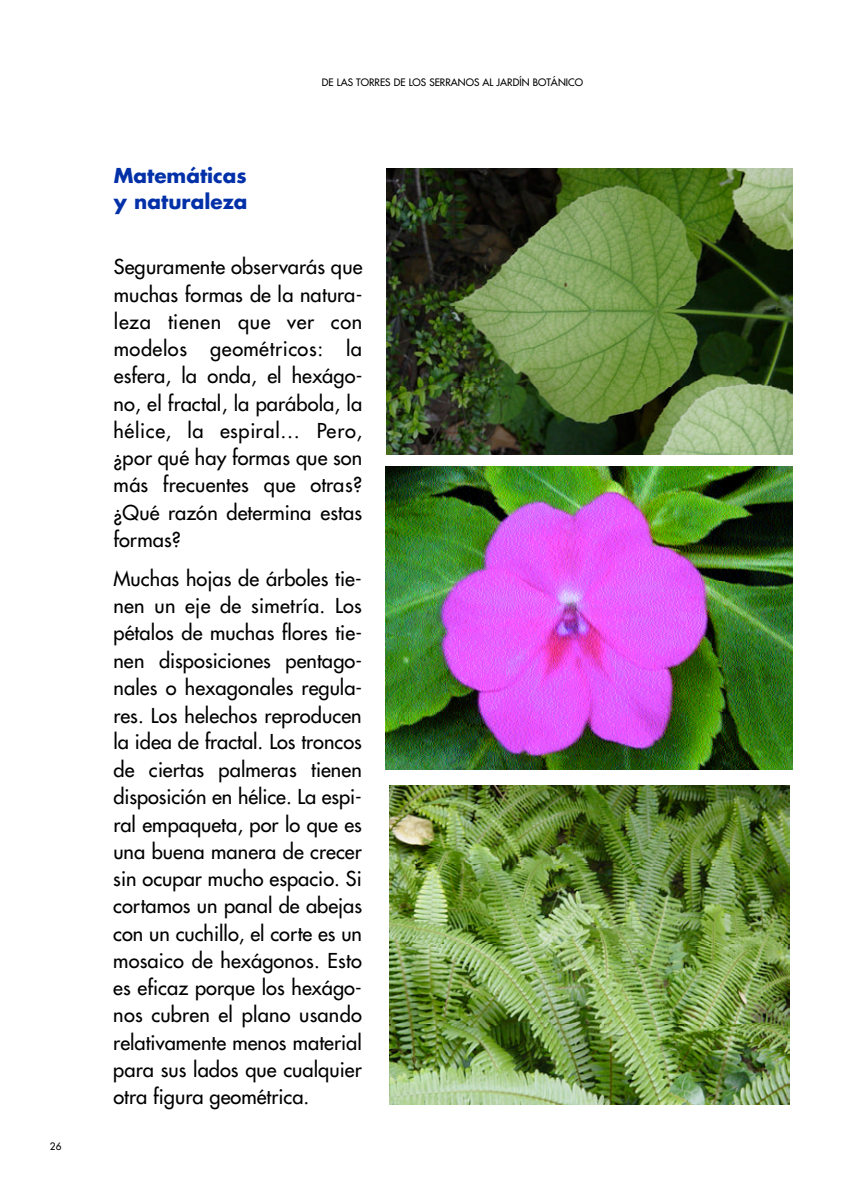
<style>
.page{position:relative;width:851px;height:1191px;background:#fff}
.page>*{position:absolute;margin:0;border:0;box-sizing:border-box;transform-origin:0 0}
.t1{font:20px/27.2px "Futura";letter-spacing:.005em;color:#000;text-align:justify}
.t2{font:700 20px/26px "Futura";color:#0230a8}
.t3{font:10px "Futura";color:#000}
</style>
<div class="page">
<img style="left:386px;top:168px;width:406px;height:287px">
<img style="left:389px;top:785px;width:400px;height:319px">
<img style="left:385px;top:467px;width:407px;height:302px">
<p class="t3" style="left:50px;top:1141px;width:13px">26</p>
<p class="t2" style="left:114px;top:165px;width:135px">Matemáticas y naturaleza</p>
<p class="t3" style="left:322px;top:78px;width:263px">DE LAS TORRES DE LOS SERRANOS AL JARDÍN BOTÁNICO</p>
<p class="t1" style="left:113px;top:254px;width:250px">Seguramente observarás que muchas formas de la natura&shy;leza tienen que ver con modelos geométricos: la esfera, la onda, el hexágo&shy;no, el fractal, la parábola, la hélice, la espiral… Pero , ¿por qué hay formas que son más frecuentes que otras? ¿Qué razón determina estas fo rm a s?</p>
<p class="t1" style="left:113px;top:566px;width:250px">Muchas hojas de árboles tie&shy;nen un eje de simetría. Los pétalos de muchas flores tie&shy;nen disposiciones pentago&shy;nales o hexagonales regula&shy;res. Los helechos reproducen la idea de fractal. Los troncos de ciertas palmeras tienen disposición en hélice. La espi&shy;ral empaqueta, por lo que es una buena manera de crecer sin ocupar mucho espacio. Si cortamos un panal de abejas con un cuchillo, el corte es un mosaico de hexágonos. Esto es eficaz porque los hexágo&shy;nos cubren el plano usando relativamente menos material para sus lados que cualquier otra figura geométrica.</p>
</div>
